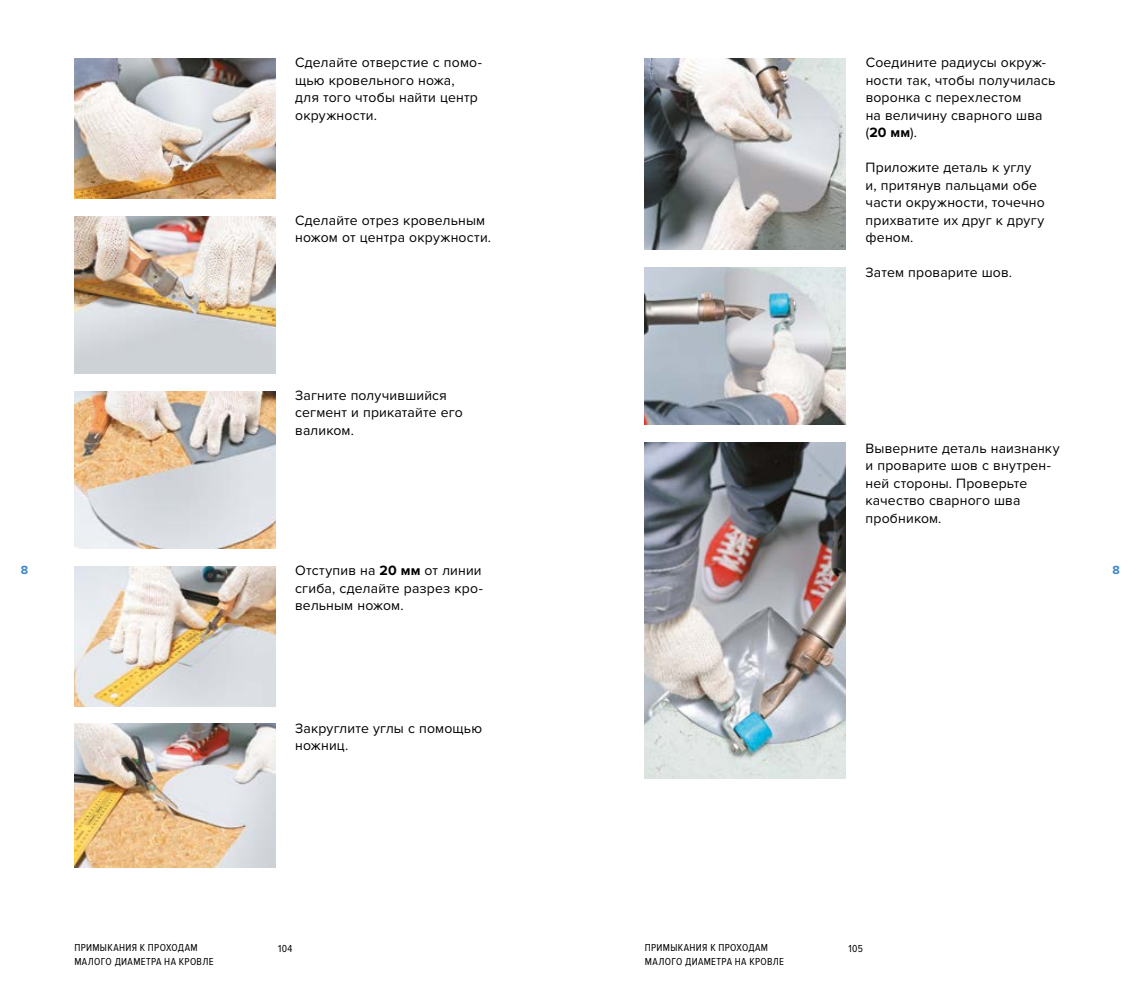
<style>
.page{position:relative;width:1141px;height:993px;background:#fff}
.page>*{position:absolute;margin:0;border:0;box-sizing:border-box;transform-origin:0 0}
.t1{font:14px/17.5px "Proxima Nova";letter-spacing:.01em;color:#000}
.t2{font:700 12.25px "Proxima Nova A";color:#3e87c8}
.t3{font:10.5px/14px "Proxima Nova Cond";letter-spacing:.03em;color:#000}
.s1{font-weight:700}
</style>
<div class="page">
<img style="left:74px;top:58px;width:201px;height:140px">
<img style="left:74px;top:216px;width:201px;height:157px">
<img style="left:74px;top:391px;width:201px;height:157px">
<img style="left:74px;top:566px;width:201px;height:140px">
<img style="left:74px;top:723px;width:201px;height:144px">
<img style="left:645px;top:442px;width:201px;height:336px">
<img style="left:645px;top:267px;width:201px;height:157px">
<img style="left:645px;top:58px;width:201px;height:191px">
<p class="t1" style="left:295px;top:54px;width:188px">Сделайте отверстие с помо&shy;щью кровельного ножа,<br>для того чтобы найти центр окружности.</p>
<p class="t1" style="left:295px;top:211px;width:197px">Сделайте отрез кровельным ножом от центра окружности.</p>
<p class="t1" style="left:295px;top:386px;width:169px">Загните получившийся сегмент и прикатайте его валиком.</p>
<p class="t1" style="left:866px;top:54px;width:191px">Соедините радиусы окруж&shy;ности так, чтобы получилась воронка с перехлестом<br>на величину сварного шва (<span class="s1">20 мм</span>).</p>
<p class="t1" style="left:866px;top:159px;width:181px">Приложите деталь к углу и, притянув пальцами обе части окружности, точечно прихватите их друг к другу феном.</p>
<p class="t1" style="left:866px;top:264px;width:148px">Затем проварите шов.</p>
<p class="t1" style="left:866px;top:439px;width:195px">Выверните деталь наизнанку и проварите шов с внутрен&shy;ней стороны. Проверьте качество сварного шва пробником.</p>
<p class="t1" style="left:295px;top:561px;width:189px;text-align:justify">Отступив на <span class="s1">20 мм</span> от линии сгиба, сделайте разрез кро&shy;вельным ножом.</p>
<p class="t2" style="left:21px;top:562px;width:9px">8</p>
<p class="t2" style="left:1113px;top:562px;width:9px">8</p>
<p class="t1" style="left:295px;top:719px;width:188px">Закруглите углы с помощью ножниц.</p>
<p class="t3" style="left:74px;top:940px;width:125px">ПРИМЫКАНИЯ К ПРОХОДАМ</p>
<p class="t3" style="left:278px;top:941px;width:16px">104</p>
<p class="t3" style="left:848px;top:941px;width:16px">105</p>
<p class="t3" style="left:74px;top:954px;width:141px">МАЛОГО ДИАМЕТРА НА КРОВЛЕ</p>
<p class="t3" style="left:645px;top:940px;width:141px">ПРИМЫКАНИЯ К ПРОХОДАМ<br>МАЛОГО ДИАМЕТРА НА КРОВЛЕ</p>
</div>
